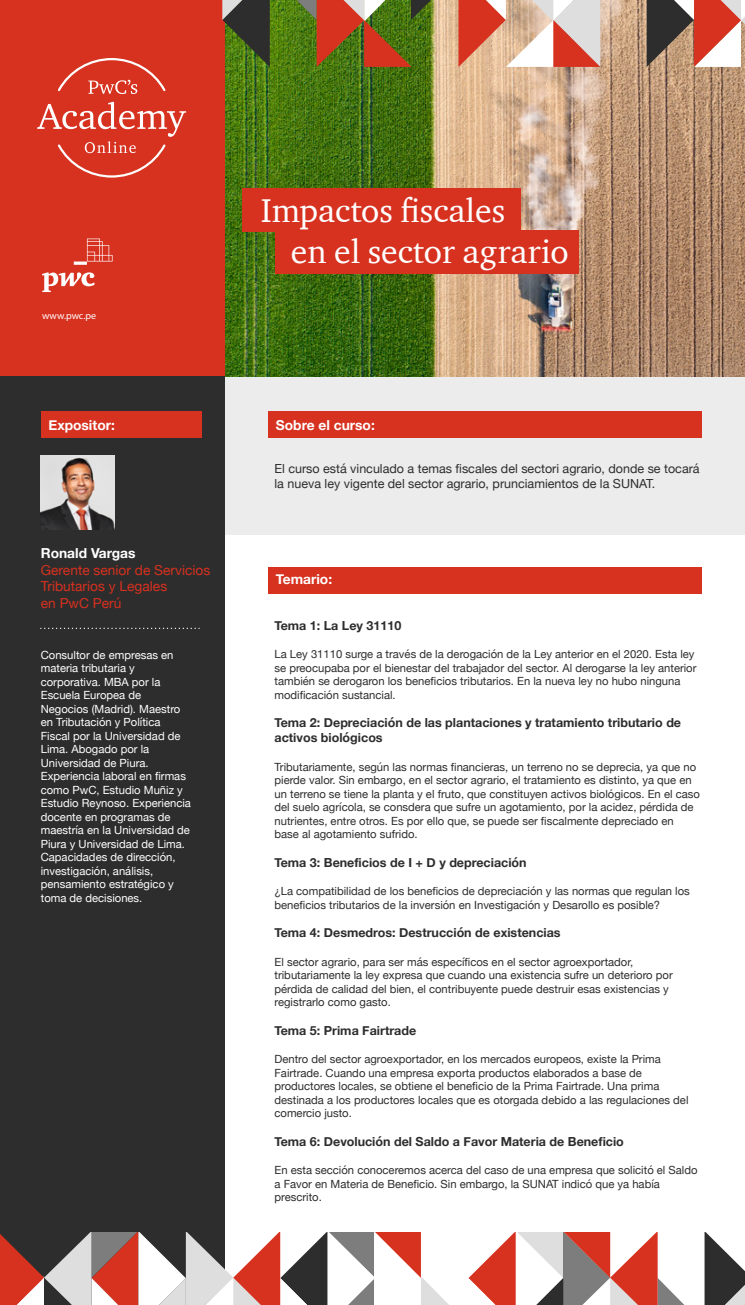
<style>
.page{position:relative;width:745px;height:1305px;background:#fff}
.page>*{position:absolute;margin:0;border:0;box-sizing:border-box;transform-origin:0 0}
.t1{font:33.75px/40.5px "ITC Charter Com";color:#fff}
.t2{font:13.75px/16.5px "Helvetica Neue";color:#d7311f}
.t3{font:700 13.75px "Helvetica Neue";color:#fff}
.t4{font:700 12.5px/15px "Helvetica Neue";color:#2d2d2d}
.t5{font:12.5px/15px "Helvetica Neue";color:#2d2d2d}
.t6{font:11.25px/13.5px "Helvetica Neue";color:#2d2d2d}
.t7{font:11.25px/13.5px "Helvetica Neue";color:#fff}
.t8{font:10px "Myriad Pro";color:#fff}
</style>
<div class="page">
<div style="left:200px;top:309px;width:544px;height:225px;background:#ececec"></div>
<img style="left:225px;top:0;width:519px;height:376px">
<div style="left:0;top:0;width:225px;height:376px;background:#d7311f"></div>
<div style="left:0;top:376px;width:225px;height:928px;background:#2d2d2d"></div>
<svg style="left:58px;top:58px;width:107px;height:36px"></svg>
<svg style="left:37px;top:102px;width:149px;height:76px"></svg>
<svg style="left:42px;top:238px;width:70px;height:54px"></svg>
<svg style="left:41px;top:627px;width:159px;height:2px"></svg>
<div style="left:41px;top:411px;width:160px;height:27px;background:#d7311f"></div>
<div style="left:268px;top:411px;width:433px;height:27px;background:#d7311f"></div>
<div style="left:268px;top:567px;width:433px;height:26px;background:#d7311f"></div>
<svg style="left:646px;top:0;width:98px;height:67px"></svg>
<img style="left:222px;top:0;width:378px;height:67px">
<div style="left:242px;top:188px;width:278px;height:44px;background:#d7311f"></div>
<div style="left:275px;top:230px;width:303px;height:44px;background:#d7311f"></div>
<svg style="left:0;top:1232px;width:744px;height:72px"></svg>
<img style="left:41px;top:455px;width:73px;height:74px">
<p class="t8" style="left:42px;top:309px;width:56px">www.pwc.pe</p>
<h1 class="t1" style="left:290px;top:190px;width:279px;text-indent:-30px">Impactos fiscales<br>en el sector agrario</h1>
<p class="t3" style="left:48px;top:414px;width:68px">Expositor:</p>
<p class="t3" style="left:276px;top:414px;width:100px">Sobre el curso:</p>
<p class="t5" style="left:274px;top:462px;width:426px">El curso está vinculado a temas fiscales del sectori agrario, donde se tocará la nueva ley vigente del sector agrario, prunciamientos de la SUNAT.</p>
<p class="t3" style="left:41px;top:542px;width:96px">Ronald Vargas</p>
<p class="t2" style="left:41px;top:562px;width:171px">Gerente senior de Servicios<br>Tributarios y Legales<br>en PwC Perú</p>
<p class="t7" style="left:41px;top:648px;width:152px">Consultor de empresas en materia tributaria y corporativa. MBA por la<br>Escuela Europea de<br>Negocios (Madrid). Maestro en Tributación y Política<br>Fiscal por la Universidad de<br>Lima. Abogado por la<br>Universidad de Piura.<br>Experiencia laboral en firmas como PwC, Estudio Muñiz y<br>Estudio Reynoso. Experiencia docente en programas de maestría en la Universidad de<br>Piura y Universidad de Lima.<br>Capacidades de dirección, investigación, análisis, pensamiento estratégico y toma de decisiones.</p>
<p class="t3" style="left:276px;top:569px;width:58px">Temario:</p>
<p class="t4" style="left:274px;top:618px;width:128px">Tema 1: La Ley 31110</p>
<p class="t6" style="left:274px;top:648px;width:423px">La Ley 31110 surge a través de la derogación de la Ley anterior en el 2020. Esta ley se preocupaba por el bienestar del trabajador del sector. Al derogarse la ley anterior también se derogaron los beneficios tributarios. En la nueva ley no hubo ninguna modificación sustancial.</p>
<p class="t4" style="left:274px;top:715px;width:408px">Tema 2: Depreciación de las plantaciones y tratamiento tributario de activos biológicos</p>
<p class="t6" style="left:274px;top:760px;width:426px">Tributariamente, según las normas financieras, un terreno no se deprecia, ya que no pierde valor. Sin embargo, en el sector agrario, el tratamiento es distinto, ya que en un terreno se tiene la planta y el fruto, que constituyen activos biológicos. En el caso del suelo agrícola, se consdera que sufre un agotamiento, por la acidez, pérdida de nutrientes, entre otros. Es por ello que, se puede ser fiscalmente depreciado en base al agotamiento sufrido.</p>
<p class="t4" style="left:274px;top:855px;width:253px">Tema 3: Beneficios de I + D y depreciación</p>
<p class="t6" style="left:274px;top:885px;width:416px">¿La compatibilidad de los beneficios de depreciación y las normas que regulan los beneficios tributarios de la inversión en Investigación y Desarollo es posible?</p>
<p class="t4" style="left:274px;top:925px;width:287px">Tema 4: Desmedros: Destrucción de existencias</p>
<p class="t6" style="left:274px;top:955px;width:399px">El sector agrario, para ser más específicos en el sector agroexportador, tributariamente la ley expresa que cuando una existencia sufre un deterioro por pérdida de calidad del bien, el contribuyente puede destruir esas existencias y registrarlo como gasto.</p>
<p class="t4" style="left:274px;top:1023px;width:143px">Tema 5: Prima Fairtrade</p>
<p class="t6" style="left:274px;top:1053px;width:415px">Dentro del sector agroexportador, en los mercados europeos, existe la Prima Fairtrade. Cuando una empresa exporta productos elaborados a base de productores locales, se obtiene el beneficio de la Prima Fairtrade. Una prima destinada a los productores locales que es otorgada debido a las regulaciones del comercio justo.</p>
<p class="t4" style="left:274px;top:1134px;width:351px">Tema 6: Devolución del Saldo a Favor Materia de Beneficio</p>
<p class="t6" style="left:274px;top:1164px;width:424px">En esta sección conoceremos acerca del caso de una empresa que solicitó el Saldo a Favor en Materia de Beneficio. Sin embargo, la SUNAT indicó que ya había prescrito.</p>
</div>
